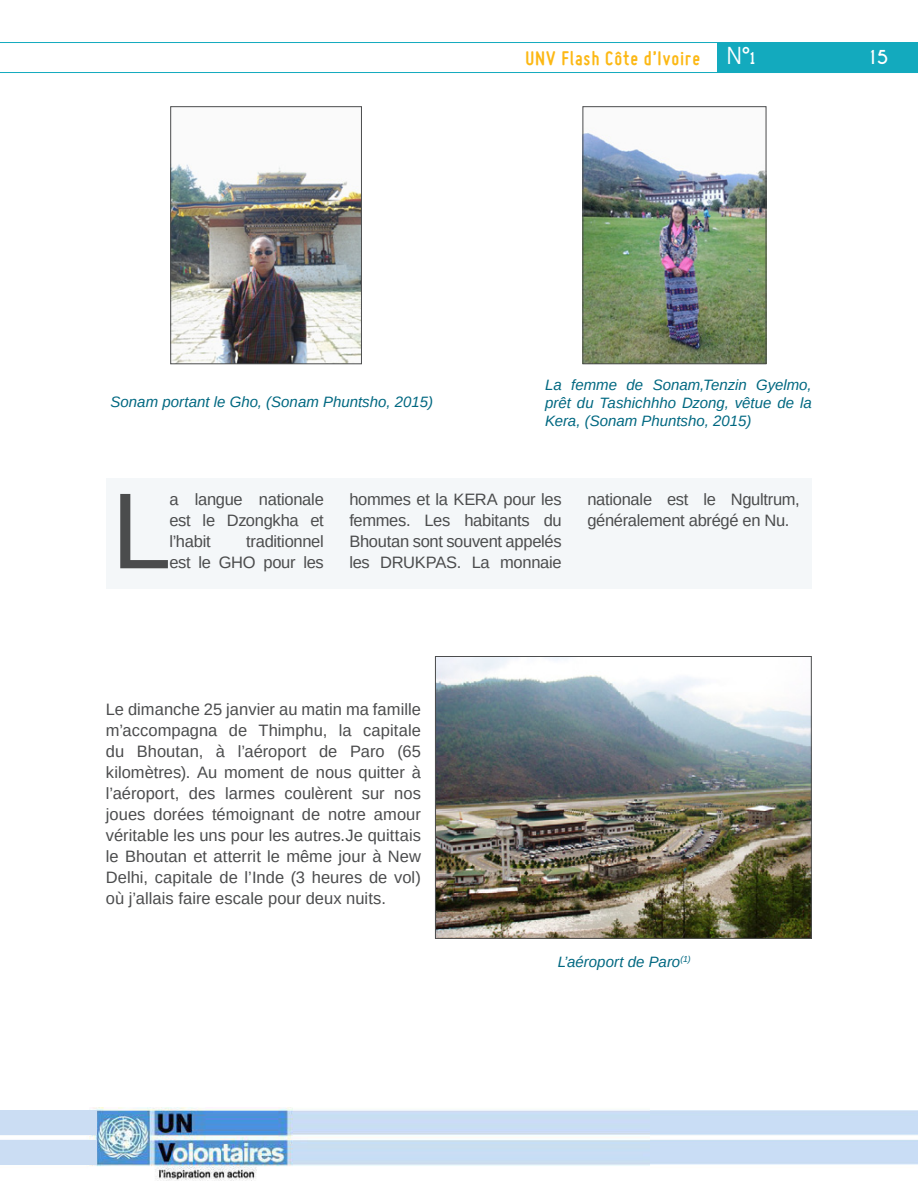
<style>
.page{position:relative;width:918px;height:1188px;background:#fff}
.page>*{position:absolute;margin:0;border:0;box-sizing:border-box;transform-origin:0 0}
.Body_text_normal{font:108px "Arimo";color:#4b4c4d}
.t1{font:700 21px "Miso";letter-spacing:.045em;color:#fcb814}
.t2{font:700 18px "Caviar Dreams";color:#fff}
.Body_text_normal-2{font:16.5px/21px "Arimo";letter-spacing:-.015em;color:#4b4c4d;text-align:justify}
.Caption_normal{font:italic 15px/18px "Arimo";color:#006881;text-align:justify}
.s1{font-family:"Dustismo";font-weight:400;font-size:25.5px;color:#fff}
</style>
<div class="page">
<hr style="left:0;top:42px;width:918px;height:1px;background:#13aabe">
<hr style="left:0;top:72px;width:918px;height:1px;background:#13aabe">
<div style="left:717px;top:43px;width:201px;height:30px;background:#13aabe"></div>
<img style="left:90px;top:1107px;width:559px;height:73px">
<div style="left:0;top:1111px;width:97px;height:24px;background:#cbddf3"></div>
<div style="left:0;top:1140px;width:97px;height:25px;background:#cbddf3"></div>
<img style="left:437px;top:658px;width:373px;height:279px">
<div style="left:435px;top:656px;width:377px;height:283px;border:1px solid #4b4c4d"></div>
<div style="left:106px;top:478px;width:706px;height:110px;background:#f4f7f9"></div>
<img style="left:585px;top:132px;width:179px;height:230px">
<div style="left:583px;top:106px;width:183px;height:258px;border:1px solid #4b4c4d"></div>
<img style="left:172px;top:164px;width:188px;height:198px">
<div style="left:170px;top:106px;width:192px;height:258px;border:1px solid #4b4c4d"></div>
<p class="t1" style="left:526px;top:47px;width:231px">UNV Flash Côte d’Ivoire <span class="s1">N°1</span></p>
<p class="t2" style="left:866px;top:47px;width:24px">15</p>
<p class="Caption_normal" style="left:110px;top:393px;width:324px">Sonam portant le Gho, (Sonam Phuntsho, 2015)</p>
<p class="Caption_normal" style="left:545px;top:376px;width:268px">La femme de Sonam,Tenzin Gyelmo, prêt du Tashichhho Dzong, vêtue de la Kera, (Sonam Phuntsho, 2015)</p>
<p class="Body_text_normal" style="left:111px;top:473px;width:62px">L</p>
<p class="Body_text_normal-2" style="left:169px;top:489px;width:156px">a langue nationale est le Dzongkha et l’habit</p>
<p class="Body_text_normal-2" style="left:169px;top:531px;width:156px;text-align:right">traditionnel<br>est le GHO pour les</p>
<p class="Body_text_normal-2" style="left:349px;top:489px;width:214px">hommes et la KERA pour les femmes. Les habitants du Bhoutan sont souvent appelés les DRUKPAS. La monnaie</p>
<p class="Body_text_normal-2" style="left:587px;top:489px;width:214px">nationale est le Ngultrum, généralement abrégé en Nu.</p>
<p class="Body_text_normal-2" style="left:106px;top:699px;width:317px">Le dimanche 25 janvier au matin ma famille m’accompagna de Thimphu, la capitale du Bhoutan, à l’aéroport de Paro (65 kilomètres). Au moment de nous quitter à l’aéroport, des larmes coulèrent sur nos joues dorées témoignant de notre amour véritable les uns pour les autres.Je quittais le Bhoutan et atterrit le même jour à New Delhi, capitale de l’Inde (3 heures de vol) où j’allais faire escale pour deux nuits.</p>
<p class="Caption_normal" style="left:558px;top:953px;width:135px">L’aéroport de Paro<sup>(1)</sup></p>
</div>
